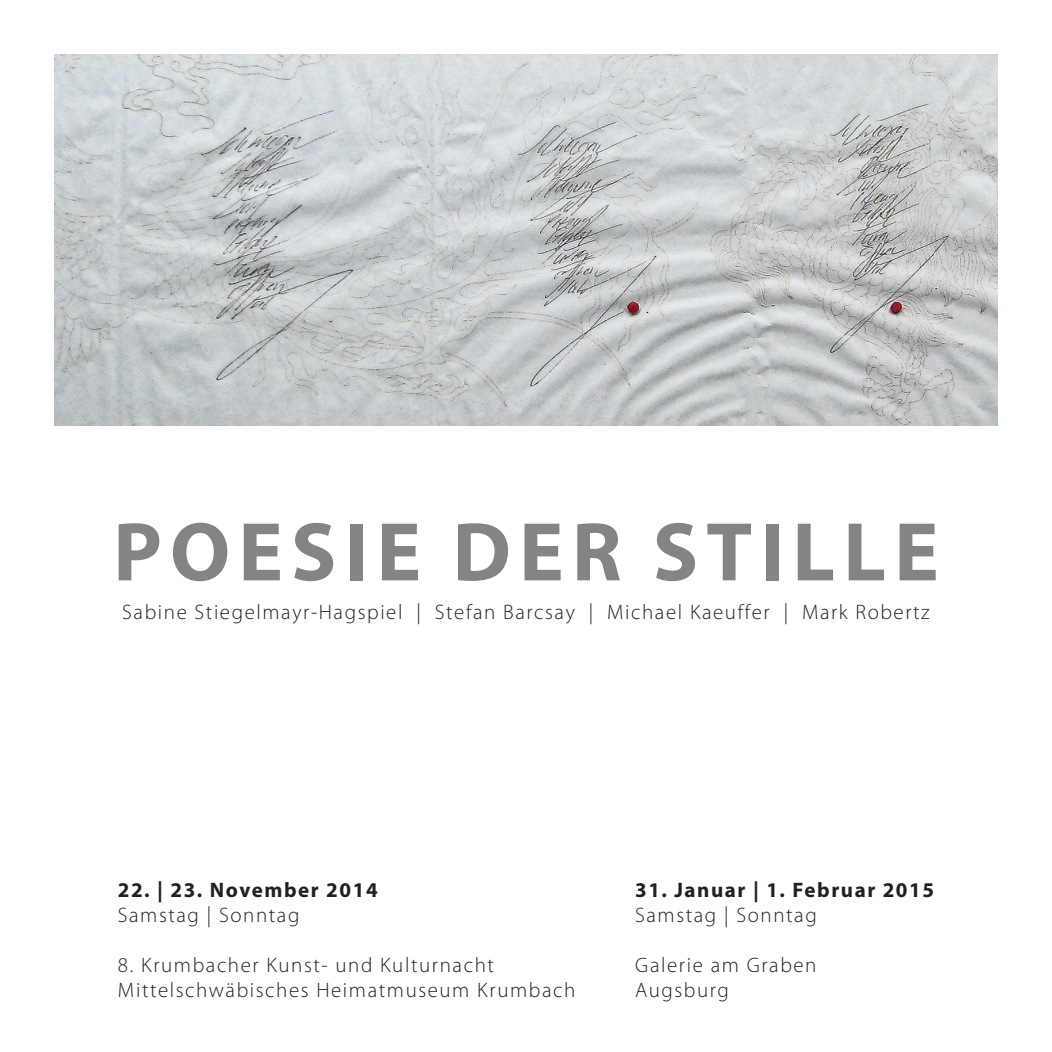
<style>
.page{position:relative;width:1052px;height:1052px;background:#fff}
.page>*{position:absolute;margin:0;border:0;box-sizing:border-box;transform-origin:0 0}
.t1{font:700 84px "Myriad Pro";letter-spacing:.095em;color:#838483}
.t2{font:300 21px/25.2px "Myriad Pro";letter-spacing:.075em;color:#231f20}
.t3{font:700 21px "Myriad Pro";letter-spacing:.075em;color:#231f20}
</style>
<div class="page">
<img style="left:55px;top:55px;width:942px;height:370px">
<h1 class="t1" style="left:113px;top:497px;width:827px">Poesie der stille</h1>
<p class="t2" style="left:122px;top:599px;width:809px">Sabine Stiegelmayr-Hagspiel | Stefan Barcsay | Michael Kaeuffer | Mark Robertz</p>
<p class="t3" style="left:118px;top:876px;width:261px">22. | 23. November 2014</p>
<p class="t2" style="left:118px;top:902px;width:183px">Samstag | Sonntag</p>
<p class="t2" style="left:118px;top:952px;width:459px">8. Krumbacher Kunst- und Kulturnacht<br>Mittelschwäbisches Heimatmuseum Krumbach</p>
<p class="t3" style="left:635px;top:876px;width:300px">31. Januar | 1. Februar 2015</p>
<p class="t2" style="left:635px;top:902px;width:183px">Samstag | Sonntag</p>
<p class="t2" style="left:635px;top:952px;width:183px">Galerie am Graben<br>Augsburg</p>
</div>
